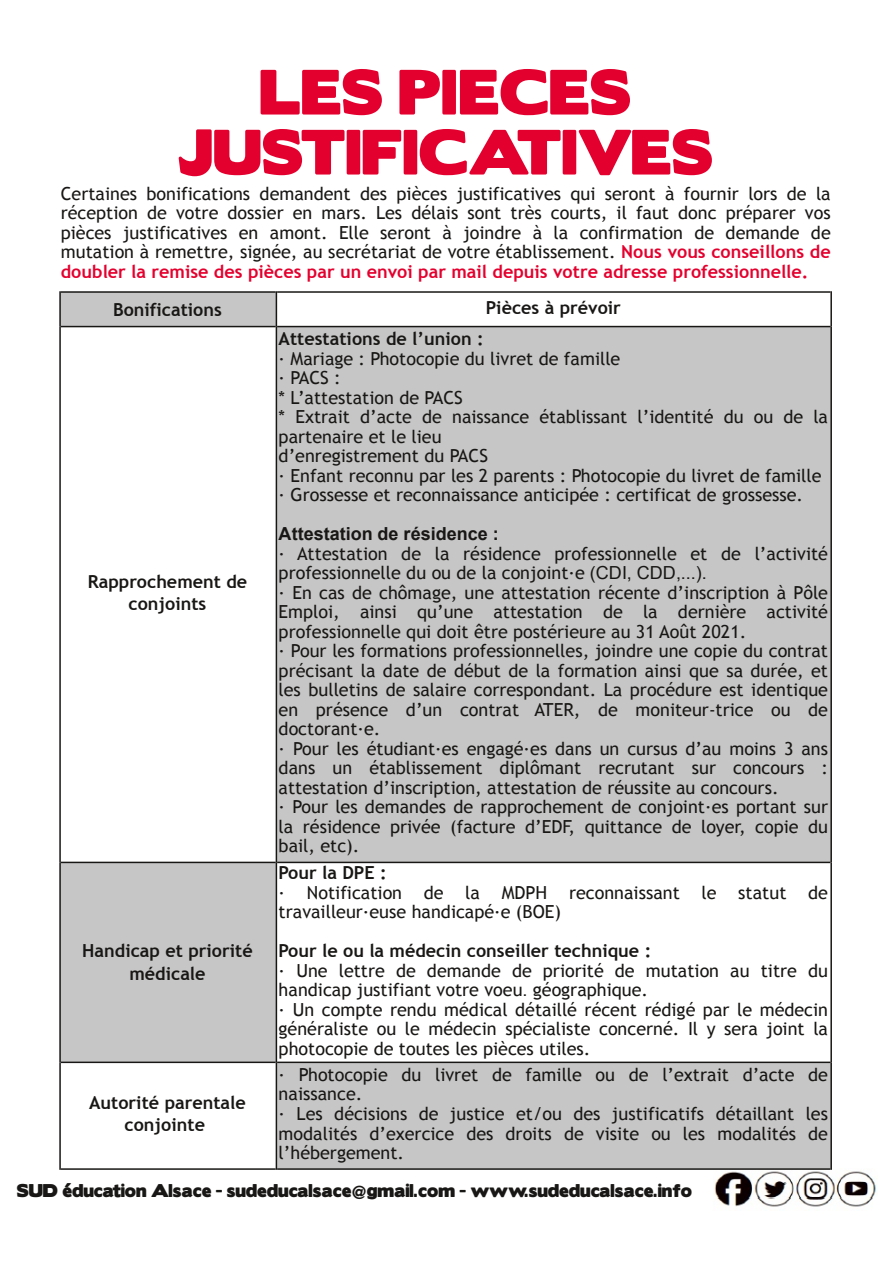
<style>
.page{position:relative;width:893px;height:1263px;background:#fff}
.page>*{position:absolute;margin:0;border:0;box-sizing:border-box;transform-origin:0 0}
.t1{font:57px/60px "Boris Black Bloxx";color:#e4002e;text-align:center}
.t2{font:18px/19.5px "Trebuchet MS";color:#181715}
.t3{font:700 18px/22.5px "Trebuchet MS";color:#181715;text-align:center}
.t4{font:700 18px "Arial";color:#181715}
.t5{font:16.5px "Boris Black Bloxx";color:#181715}
.s1{font-weight:700;color:#e4002e}
.s2{font-family:"Arial"}
</style>
<div class="page">
<img style="left:714px;top:1171px;width:163px;height:36px">
<div style="left:60px;top:292px;width:216px;height:35px;background:#c6c6c6"></div>
<div style="left:276px;top:327px;width:555px;height:535px;background:#c6c6c6"></div>
<div style="left:60px;top:862px;width:216px;height:200px;background:#c6c6c6"></div>
<div style="left:276px;top:1062px;width:555px;height:107px;background:#c6c6c6"></div>
<hr style="left:276px;top:291px;width:1px;height:36px;background:#181715">
<hr style="left:59px;top:291px;width:2px;height:36px;background:#181715">
<hr style="left:830px;top:291px;width:2px;height:36px;background:#181715">
<hr style="left:276px;top:327px;width:1px;height:535px;background:#181715">
<hr style="left:59px;top:327px;width:2px;height:535px;background:#181715">
<hr style="left:830px;top:327px;width:2px;height:535px;background:#181715">
<hr style="left:276px;top:862px;width:1px;height:200px;background:#181715">
<hr style="left:59px;top:862px;width:2px;height:200px;background:#181715">
<hr style="left:830px;top:862px;width:2px;height:200px;background:#181715">
<hr style="left:276px;top:1062px;width:1px;height:108px;background:#181715">
<hr style="left:59px;top:1062px;width:2px;height:108px;background:#181715">
<hr style="left:830px;top:1062px;width:2px;height:108px;background:#181715">
<hr style="left:61px;top:326px;width:215px;height:1px;background:#181715">
<hr style="left:61px;top:291px;width:215px;height:2px;background:#181715">
<hr style="left:277px;top:326px;width:553px;height:1px;background:#181715">
<hr style="left:277px;top:291px;width:553px;height:2px;background:#181715">
<hr style="left:61px;top:862px;width:215px;height:1px;background:#181715">
<hr style="left:277px;top:862px;width:553px;height:1px;background:#181715">
<hr style="left:61px;top:1061px;width:215px;height:2px;background:#181715">
<hr style="left:277px;top:1061px;width:553px;height:2px;background:#181715">
<hr style="left:61px;top:1168px;width:215px;height:2px;background:#181715">
<hr style="left:277px;top:1168px;width:553px;height:2px;background:#181715">
<h1 class="t1" style="left:177px;top:57px;width:537px">LES PIECES<br>JUSTIFICATIVES</h1>
<p class="t2" style="left:61px;top:184px;width:771px;text-align:justify">Certaines bonifications demandent des pièces justificatives qui seront à fournir lors de la réception de votre dossier en mars. Les délais sont très courts, il faut donc préparer vos pièces justificatives en amont. Elle seront à joindre à la confirmation de demande de mutation à remettre, signée, au secrétariat de votre établissement. <span class="s1">Nous vous conseillons de doubler la remise des pièces par un envoi par mail depuis votre adresse professionnelle.</span></p>
<p class="t3" style="left:113px;top:298px;width:110px">Bonifications</p>
<p class="t3" style="left:486px;top:296px;width:137px">Pièces à prévoir</p>
<p class="t3" style="left:88px;top:570px;width:161px">Rapprochement de conjoints</p>
<p class="t3" style="left:82px;top:939px;width:172px">Handicap et priorité médicale</p>
<p class="t3" style="left:89px;top:1091px;width:158px">Autorité parentale conjointe</p>
<p class="t3" style="left:279px;top:328px;width:207px">Attestations de l’union :</p>
<p class="t2" style="left:279px;top:349px;width:551px">· Mariage : Photocopie du livret de famille<br>· PACS :<br>* L’attestation de PACS<br>* Extrait d’acte de naissance établissant l’identité du ou de la partenaire et le lieu<br>d’enregistrement du PACS<br>· Enfant reconnu par les 2 parents : Photocopie du livret de famille · Grossesse et reconnaissance anticipée : certificat de grossesse.</p>
<p class="t4" style="left:279px;top:524px;width:222px">Attestation de résidence :</p>
<p class="t2" style="left:279px;top:544px;width:551px">· Attestation de la résidence professionnelle et de l’activité professionnelle du ou de la conjoint·e <span class="s2">(CDI, CDD,...).<br></span>· En cas de chômage, une attestation récente d’inscription à Pôle Emploi, ainsi qu’une attestation de la dernière activité professionnelle qui doit être postérieure au 31 Août 2021.<br>· Pour les formations professionnelles, joindre une copie du contrat précisant la date de début de la formation ainsi que sa durée, et les bulletins de salaire correspondant. La procédure est identique en présence d’un contrat ATER, de moniteur‐trice ou de doctorant·e.<br>· Pour les étudiant·es engagé·es dans un cursus d’au moins 3 ans dans un établissement diplômant recrutant sur concours : attestation d’inscription, attestation de réussite au concours.<br>· Pour les demandes de rapprochement de conjoint·es portant sur la résidence privée (facture d’EDF, quittance de loyer, copie du bail, etc).</p>
<p class="t3" style="left:279px;top:861px;width:110px">Pour la DPE :</p>
<p class="t2" style="left:279px;top:882px;width:551px">· Notification de la MDPH reconnaissant le statut de travailleur·euse handicapé·e (BOE)</p>
<p class="t3" style="left:279px;top:939px;width:374px">Pour le ou la médecin conseiller technique :</p>
<p class="t2" style="left:279px;top:960px;width:551px">· Une lettre de demande de priorité de mutation au titre du handicap justifiant votre voeu<span class="s2">.</span> géographique.<br>· Un compte rendu médical détaillé récent rédigé par le médecin généraliste ou le médecin spécialiste concerné. Il y sera joint la photocopie de toutes les pièces utiles.</p>
<p class="t2" style="left:279px;top:1065px;width:551px">· Photocopie du livret de famille ou de l’extrait d’acte de naissance.<br>· Les décisions de justice et/ou des justificatifs détaillant les modalités d’exercice des droits de visite ou les modalités de l’hébergement.</p>
<p class="t5" style="left:17px;top:1178px;width:677px">SUD éducation Alsace - sudeducalsace@gmail.com - www.sudeducalsace.info</p>
</div>
